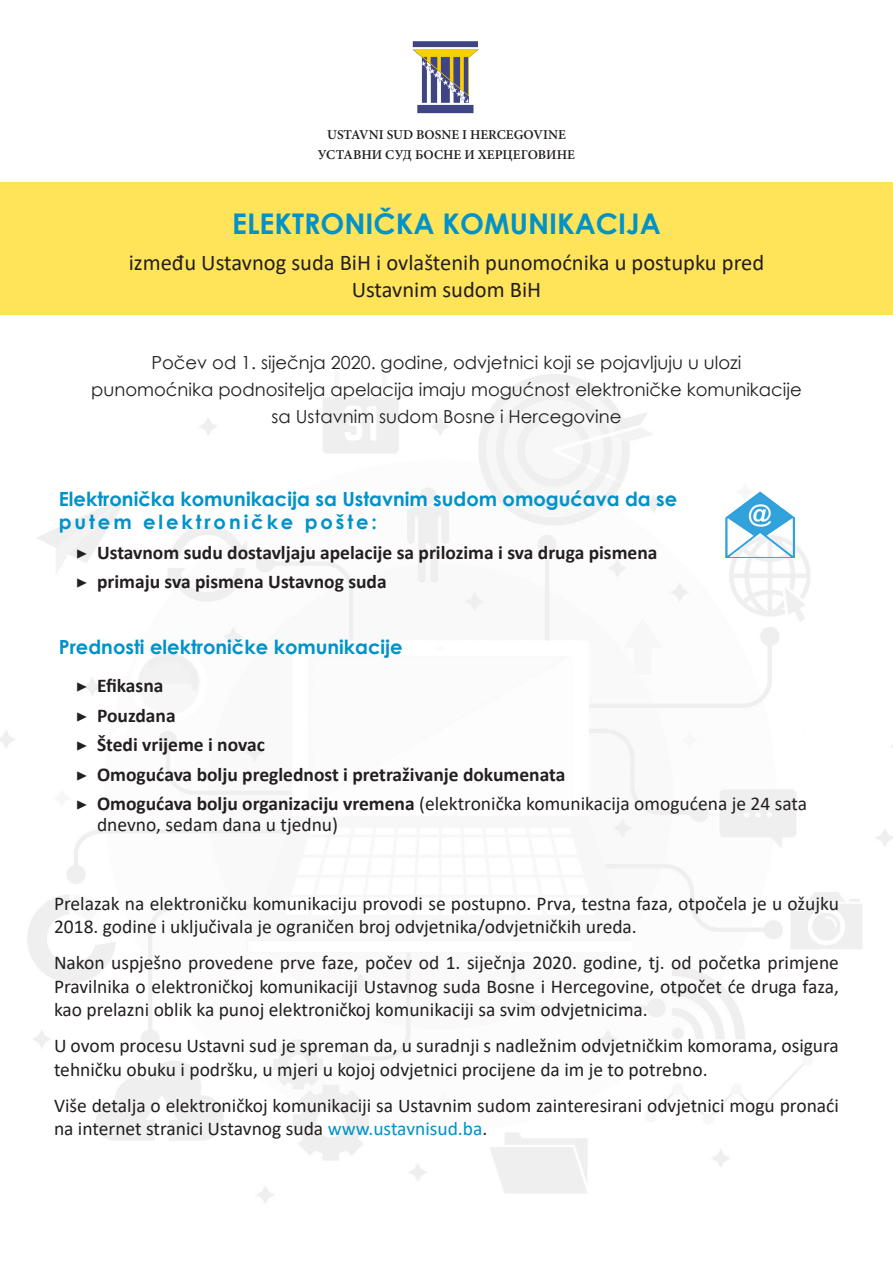
<style>
.page{position:relative;width:893px;height:1263px;background:#fff}
.page>*{position:absolute;margin:0;border:0;box-sizing:border-box;transform-origin:0 0}
.t1{font:700 28.5px "Century Gothic";color:#0092c8}
.t2{font:22.5px/27px "Calibri";color:#231f20;text-align:center}
.Tekst{font:19.5px/23.4px "Calibri";color:#231f20}
.t3{font:700 19.5px "Calibri";color:#231f20}
.Podnaslov{font:700 19.5px "Century Gothic";color:#0092c8}
.Podnaslov-2{font:700 19.5px "Century Gothic";letter-spacing:.15em;color:#0092c8}
.Tekst-2{font:18px/27px "Century Gothic";color:#231f20;text-align:center}
.t4{font:600 13.5px "Minion Pro";color:#231f20}
.s1{font-family:"Minion Pro";font-weight:400}
.s2{font-family:"Minion Pro"}
.s3{font-weight:700}
.s4{color:#0092c8}
</style>
<div class="page">
<img style="left:413px;top:41px;width:65px;height:73px">
<div style="left:0;top:182px;width:893px;height:133px;background:#ffe358"></div>
<img style="left:725px;top:491px;width:70px;height:67px">
<p class="t4" style="left:327px;top:125px;width:240px">USTAVNI SUD BOSNE I HERCEGOVINE</p>
<p class="t4" style="left:318px;top:145px;width:258px">УСТАВНИ СУД БОСНЕ И ХЕРЦЕГОВИНЕ</p>
<p class="t1" style="left:232px;top:202px;width:430px">ELEKTRONIČKA KOMUNIKACIJA</p>
<p class="t2" style="left:129px;top:248px;width:637px">između Ustavnog suda BiH i ovlaštenih punomoćnika u postupku pred<br>Ustavnim sudom BiH</p>
<p class="Tekst-2" style="left:91px;top:349px;width:712px">Počev od 1. siječnja 2020. godine, odvjetnici koji se pojavljuju u ulozi punomoćnika podnositelja apelacija imaju mogućnost elektroničke komunikacije sa Ustavnim sudom Bosne i Hercegovine</p>
<p class="Podnaslov" style="left:59px;top:484px;width:620px">Elektronička komunikacija sa Ustavnim sudom omogućava da se</p>
<p class="Podnaslov-2" style="left:59px;top:507px;width:320px">putem elektroničke pošte:</p>
<p class="t3" style="left:76px;top:538px;width:583px"><span class="s1">▶</span> Ustavnom sudu dostavljaju apelacije sa prilozima i sva druga pismena</p>
<p class="t3" style="left:76px;top:568px;width:312px"><span class="s1">▶</span> primaju sva pismena Ustavnog suda</p>
<p class="Podnaslov" style="left:59px;top:632px;width:345px">Prednosti elektroničke komunikacije</p>
<p class="t3" style="left:76px;top:672px;width:89px"><span class="s1">▶</span> Efikasna</p>
<p class="t3" style="left:76px;top:701px;width:101px"><span class="s1">▶</span> Pouzdana</p>
<p class="t3" style="left:76px;top:731px;width:191px"><span class="s1">▶</span> Štedi vrijeme i novac</p>
<p class="t3" style="left:76px;top:760px;width:491px"><span class="s1">▶</span> Omogućava bolju preglednost i pretraživanje dokumenata</p>
<p class="Tekst" style="left:97px;top:793px;width:712px;line-height:21px;text-indent:-21px"><span class="s2">▶</span> <span class="s3">Omogućava bolju organizaciju vremena</span> (elektronička komunikacija omogućena je 24 sata dnevno, sedam dana u tjednu)</p>
<p class="Tekst" style="left:54px;top:891px;width:786px">Prelazak na elektroničku komunikaciju provodi se postupno. Prva, testna faza, otpočela je u ožujku<br>2018. godine i uključivala je ograničen broj odvjetnika/odvjetničkih ureda.</p>
<p class="Tekst" style="left:54px;top:951px;width:786px;text-align:justify">Nakon uspješno provedene prve faze, počev od 1. siječnja 2020. godine, tj. od početka primjene Pravilnika o elektroničkoj komunikaciji Ustavnog suda Bosne i Hercegovine, otpočet će druga faza, kao prelazni oblik ka punoj elektroničkoj komunikaciji sa svim odvjetnicima.</p>
<p class="Tekst" style="left:54px;top:1034px;width:786px">U ovom procesu Ustavni sud je spreman da, u suradnji s nadležnim odvjetničkim komorama, osigura tehničku obuku i podršku, u mjeri u kojoj odvjetnici procijene da im je to potrebno.</p>
<p class="Tekst" style="left:54px;top:1093px;width:786px">Više detalja o elektroničkoj komunikaciji sa Ustavnim sudom zainteresirani odvjetnici mogu pronaći na internet stranici Ustavnog suda <span class="s4">www.ustavnisud.ba</span>.</p>
</div>
